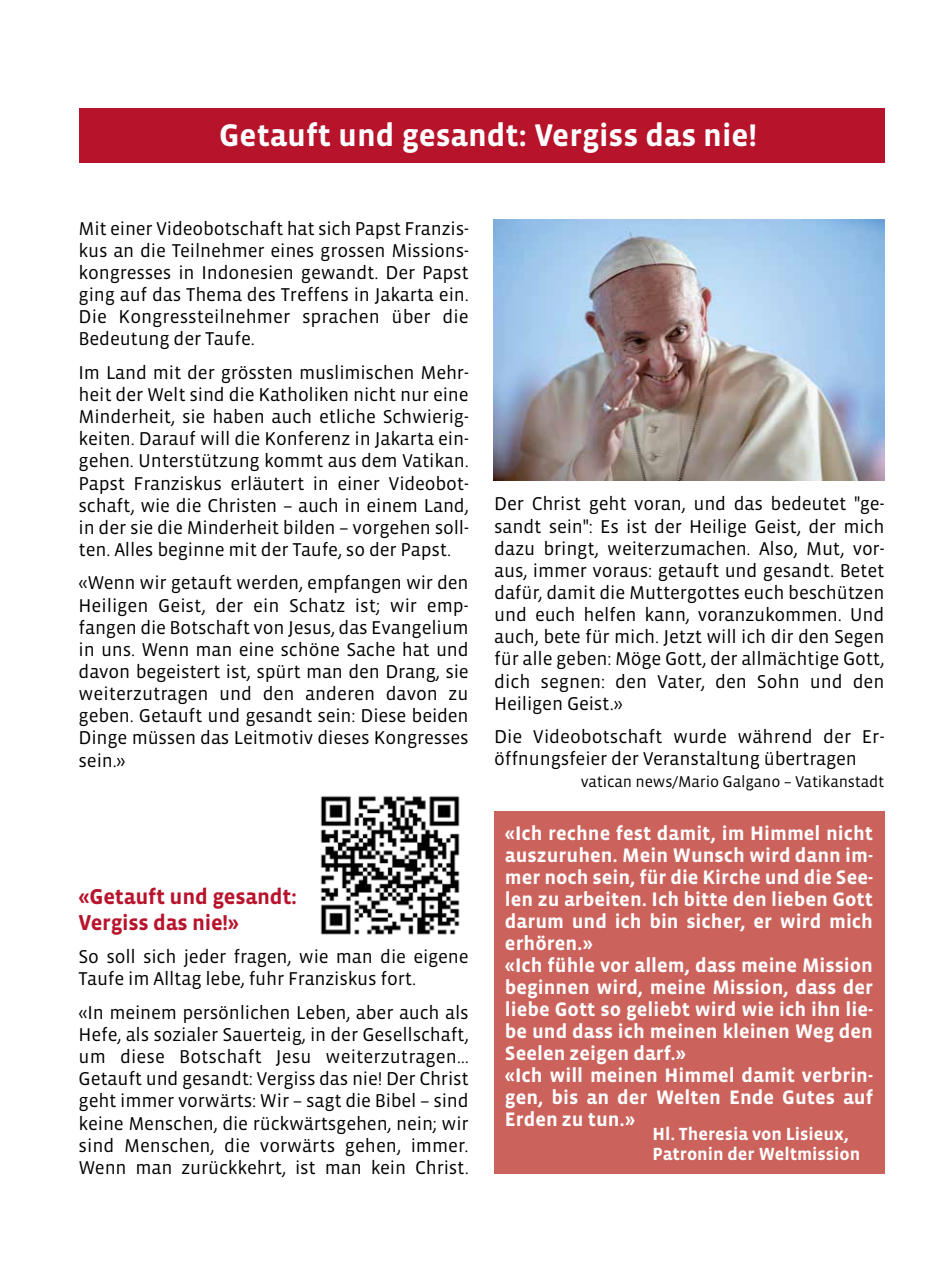
<style>
.page{position:relative;width:942px;height:1276px;background:#fff}
.page>*{position:absolute;margin:0;border:0;box-sizing:border-box;transform-origin:0 0}
.t1{font:700 32px "Vista Sans";color:#fff}
.t2{font:700 22px/26.2px "Vista Sans";letter-spacing:-.01em;color:#b7142c}
.t3{font:700 20px/22px "Vista Sans";color:#fff}
.t4{font:19px/22.2px "Vista Sans";letter-spacing:-.01em;color:#000;text-align:justify}
.t5{font:700 18px/20px "Vista Sans";color:#fff}
.t6{font:16px "Vista Sans";letter-spacing:-.01em;color:#000}
</style>
<div class="page">
<div style="left:79px;top:108px;width:805px;height:54px;background:#b7142c"></div>
<img style="left:493px;top:220px;width:391px;height:260px">
<img style="left:320px;top:796px;width:140px;height:139px">
<div style="left:493px;top:811px;width:391px;height:363px;background:#cb625c"></div>
<h1 class="t1" style="left:219px;top:119px;width:539px">Getauft und gesandt: Vergiss das nie!</h1>
<p class="t4" style="left:79px;top:217px;width:391px">Mit einer Videobotschaft hat sich Papst Franzis&shy;kus an die Teilnehmer eines grossen Missions&shy;kongresses in Indonesien gewandt. Der Papst ging auf das Thema des Treffens in Jakarta ein.<br>Die Kongressteilnehmer sprachen über die Bedeutung der Taufe.</p>
<p class="t4" style="left:79px;top:362px;width:391px">Im Land mit der grössten muslimischen Mehr&shy;heit der Welt sind die Katholiken nicht nur eine Minderheit, sie haben auch etliche Schwierig&shy;keiten. Darauf will die Konferenz in Jakarta ein&shy;gehen. Unterstützung kommt aus dem Vatikan.<br>Papst Franziskus erläutert in einer Videobot&shy;schaft, wie die Christen – auch in einem Land, in der sie die Minderheit bilden – vorgehen soll&shy;ten. Alles beginne mit der Taufe, so der Papst.</p>
<p class="t4" style="left:79px;top:572px;width:391px">«Wenn wir getauft werden, empfangen wir den Heiligen Geist, der ein Schatz ist; wir emp&shy;fangen die Botschaft von Jesus, das Evangelium in uns. Wenn man eine schöne Sache hat und davon begeistert ist, spürt man den Drang, sie weiterzutragen und den anderen davon zu geben. Getauft und gesandt sein: Diese beiden Dinge müssen das Leitmotiv dieses Kongresses sein.»</p>
<p class="t2" style="left:79px;top:883px;width:220px">«Getauft und gesandt:<br>Vergiss das nie!»</p>
<p class="t4" style="left:79px;top:946px;width:391px">So soll sich jeder fragen, wie man die eigene<br>Taufe im Alltag lebe, fuhr Franziskus fort.</p>
<p class="t4" style="left:79px;top:1001px;width:391px">«In meinem persönlichen Leben, aber auch als Hefe, als sozialer Sauerteig, in der Gesellschaft, um diese Botschaft Jesu weiterzutragen… Getauft und gesandt: Vergiss das nie! Der Christ geht immer vorwärts: Wir – sagt die Bibel – sind keine Menschen, die rückwärtsgehen, nein; wir sind Menschen, die vorwärts gehen, immer.<br>Wenn man zurückkehrt, ist man kein Christ.</p>
<p class="t4" style="left:494px;top:493px;width:391px">Der Christ geht voran, und das bedeutet "ge&shy;sandt sein": Es ist der Heilige Geist, der mich dazu bringt, weiterzumachen. Also, Mut, vor&shy;aus, immer voraus: getauft und gesandt. Betet dafür, damit die Muttergottes euch beschützen und euch helfen kann, voranzukommen. Und auch, bete für mich. Jetzt will ich dir den Segen für alle geben: Möge Gott, der allmächtige Gott, dich segnen: den Vater, den Sohn und den Heiligen Geist.»</p>
<p class="t4" style="left:494px;top:726px;width:391px">Die Videobotschaft wurde während der Er&shy;öffnungsfeier der Veranstaltung übertragen</p>
<p class="t6" style="left:580px;top:774px;width:305px">vatican news/Mario Galgano – Vatikanstadt</p>
<p class="t3" style="left:505px;top:823px;width:369px">«Ich rechne fest damit, im Himmel nicht auszuruhen. Mein Wunsch wird dann im&shy;mer noch sein, für die Kirche und die See&shy;len zu arbeiten. Ich bitte den lieben Gott darum und ich bin sicher, er wird mich erhören.»<br>«Ich fühle vor allem, dass meine Mission beginnen wird, meine Mission, dass der liebe Gott so geliebt wird wie ich ihn lie&shy;be und dass ich meinen kleinen Weg den Seelen zeigen darf.»<br>«Ich will meinen Himmel damit verbrin&shy;gen, bis an der Welten Ende Gutes auf Erden zu tun.»</p>
<p class="t5" style="left:652px;top:1124px;width:209px">Hl. Theresia von Lisieux,<br>Patronin der Weltmission</p>
</div>
